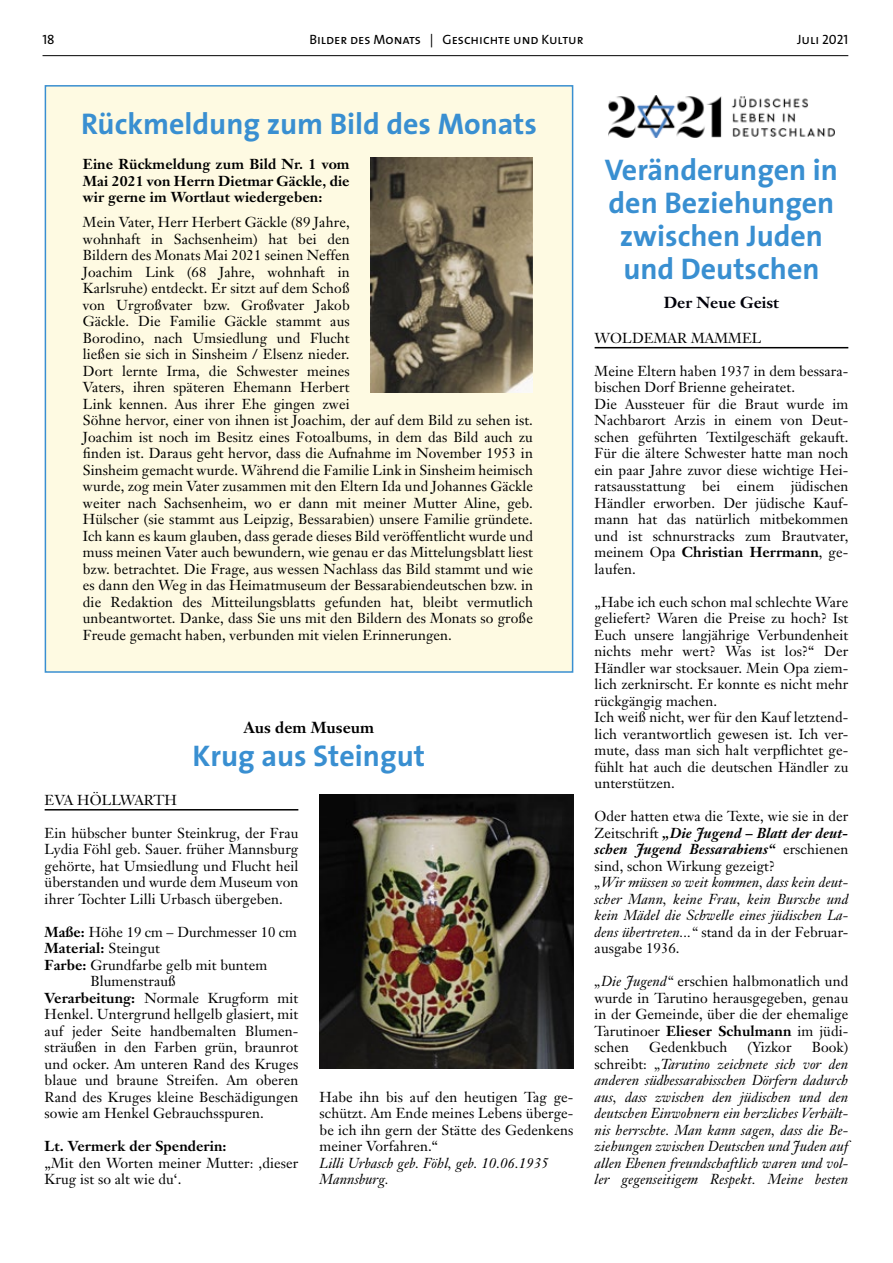
<style>
.page{position:relative;width:893px;height:1263px;background:#fff}
.page>*{position:absolute;margin:0;border:0;box-sizing:border-box;transform-origin:0 0}
.t1{font:700 30px/33px "The Sans";color:#398fd1;text-align:center}
.t2{font:700 15.75px "Janson Text";color:#000}
.t3{font:700 15.75px "Janson Text";color:#000009}
.t4{font:14.25px/16.5px "Janson Text";letter-spacing:.005em;color:#000}
.t5{font:italic 14.25px/16.5px "Janson Text";letter-spacing:.005em;color:#000;text-align:justify}
.t6{font:700 14.25px/16.5px "Janson Text";letter-spacing:.005em;color:#000;text-align:justify}
.t7{font:13.5px "The Sans Caps";color:#000}
.s1{font-weight:700}
.s2{font-weight:400}
.s3{font-weight:700;font-style:italic}
.s4{font-style:normal}
.s5{font-style:italic}
</style>
<div class="page">
<hr style="left:43px;top:55px;width:805px;height:1px;background:#000">
<div style="left:45px;top:86px;width:528px;height:586px;background:#fefae2"></div>
<div style="left:45px;top:85px;width:528px;height:588px;border:2px solid #398fd1"></div>
<img style="left:371px;top:158px;width:162px;height:234px">
<hr style="left:45px;top:809px;width:253px;height:1px;background:#000">
<img style="left:320px;top:795px;width:253px;height:274px">
<hr style="left:595px;top:347px;width:253px;height:1px;background:#000">
<img style="left:609px;top:95px;width:225px;height:42px">
<p class="t7" style="left:43px;top:28px;width:14px">18</p>
<p class="t7" style="left:309px;top:28px;width:276px">Bilder des Monats | Geschichte und Kultur</p>
<p class="t7" style="left:797px;top:28px;width:53px">Juli 2021</p>
<h1 class="t1" style="left:81px;top:106px;width:457px">Rückmeldung zum Bild des Monats</h1>
<p class="t6" style="left:83px;top:156px;width:268px">Eine Rückmeldung zum Bild Nr. 1 vom Mai 2021 von Herrn Dietmar Gäckle, die wir gerne im Wortlaut wiedergeben:</p>
<p class="t4" style="left:83px;top:214px;width:452px">Mein Vater, Herr Herbert Gäckle (89 Jahre,<br>wohnhaft in Sachsenheim) hat bei den<br>Bildern des Monats Mai 2021 seinen Neffen<br>Joachim Link (68 Jahre, wohnhaft in<br>Karlsruhe) entdeckt. Er sitzt auf dem Schoß<br>von Urgroßvater bzw. Großvater Jakob<br>Gäckle. Die Familie Gäckle stammt aus<br>Borodino, nach Umsiedlung und Flucht<br>ließen sie sich in Sinsheim / Elsenz nieder.<br>Dort lernte Irma, die Schwester meines<br>Vaters, ihren späteren Ehemann Herbert<br>Link kennen. Aus ihrer Ehe gingen zwei<br>Söhne hervor, einer von ihnen ist Joachim, der auf dem Bild zu sehen ist.<br>Joachim ist noch im Besitz eines Fotoalbums, in dem das Bild auch zu finden ist. Daraus geht hervor, dass die Aufnahme im November 1953 in Sinsheim gemacht wurde. Während die Familie Link in Sinsheim heimisch wurde, zog mein Vater zusammen mit den Eltern Ida und Johannes Gäckle weiter nach Sachsenheim, wo er dann mit meiner Mutter Aline, geb.<br>Hülscher (sie stammt aus Leipzig, Bessarabien) unsere Familie gründete.<br>Ich kann es kaum glauben, dass gerade dieses Bild veröffentlicht wurde und muss meinen Vater auch bewundern, wie genau er das Mittelungsblatt liest bzw. betrachtet. Die Frage, aus wessen Nachlass das Bild stammt und wie es dann den Weg in das Heimatmuseum der Bessarabiendeutschen bzw. in die Redaktion des Mitteilungsblatts gefunden hat, bleibt vermutlich unbeantwortet. Danke, dass Sie uns mit den Bildern des Monats so große Freude gemacht haben, verbunden mit vielen Erinnerungen.</p>
<p class="t2" style="left:244px;top:717px;width:132px">Aus dem Museum</p>
<h1 class="t1" style="left:192px;top:738px;width:234px">Krug aus Steingut</h1>
<p class="t4" style="left:45px;top:791px;width:134px">EVA HÖLLWARTH</p>
<p class="t4" style="left:45px;top:824px;width:255px;text-align:justify">Ein hübscher bunter Steinkrug, der Frau Lydia Föhl geb. Sauer. früher Mannsburg gehörte, hat Umsiedlung und Flucht heil überstanden und wurde dem Museum von ihrer Tochter Lilli Urbasch übergeben.</p>
<p class="t4" style="left:45px;top:923px;width:254px"><span class="s1">Maße:</span> Höhe 19 cm – Durchmesser 10 cm</p>
<p class="t6" style="left:45px;top:940px;width:117px">Material: <span class="s2">Steingut</span></p>
<p class="t4" style="left:45px;top:956px;width:224px"><span class="s1">Farbe:</span> Grundfarbe gelb mit buntem</p>
<p class="t4" style="left:91px;top:973px;width:87px">Blumenstrauß</p>
<p class="t4" style="left:45px;top:989px;width:255px"><span class="s1">Verarbeitung:</span> Normale Krugform mit</p>
<p class="t4" style="left:45px;top:1006px;width:255px">Henkel. Untergrund hellgelb glasiert, mit</p>
<p class="t4" style="left:45px;top:1022px;width:255px">auf jeder Seite handbemalten Blumen-</p>
<p class="t4" style="left:45px;top:1039px;width:255px">sträußen in den Farben grün, braunrot</p>
<p class="t4" style="left:45px;top:1055px;width:255px">und ocker. Am unteren Rand des Kruges</p>
<p class="t4" style="left:45px;top:1072px;width:255px">blaue und braune Streifen. Am oberen</p>
<p class="t4" style="left:45px;top:1088px;width:255px">Rand des Kruges kleine Beschädigungen</p>
<p class="t4" style="left:45px;top:1105px;width:221px">sowie am Henkel Gebrauchsspuren.</p>
<p class="t6" style="left:45px;top:1138px;width:183px">Lt. Vermerk der Spenderin:</p>
<p class="t4" style="left:45px;top:1154px;width:255px">„Mit den Worten meiner Mutter: ‚dieser<br>Krug ist so alt wie du‘.</p>
<p class="t4" style="left:320px;top:1088px;width:255px;text-align:justify">Habe ihn bis auf den heutigen Tag ge&shy;schützt. Am Ende meines Lebens überge&shy;be ich ihn gern der Stätte des Gedenkens meiner Vorfahren.“</p>
<p class="t5" style="left:320px;top:1155px;width:230px">Lilli Urbasch geb. Föhl, geb. 10.06.1935<br>Mannsburg.</p>
<h1 class="t1" style="left:605px;top:152px;width:235px">Veränderungen in den Beziehungen zwischen Juden und Deutschen</h1>
<p class="t3" style="left:664px;top:293px;width:117px">Der Neue Geist</p>
<p class="t4" style="left:595px;top:329px;width:168px">WOLDEMAR MAMMEL</p>
<p class="t4" style="left:595px;top:362px;width:255px">Meine Eltern haben 1937 in dem bessara&shy;bischen Dorf Brienne geheiratet.<br>Die Aussteuer für die Braut wurde im Nachbarort Arzis in einem von Deut&shy;schen geführten Textilgeschäft gekauft.<br>Für die ältere Schwester hatte man noch ein paar Jahre zuvor diese wichtige Hei&shy;ratsausstattung bei einem jüdischen Händler erworben. Der jüdische Kauf&shy;mann hat das natürlich mitbekommen und ist schnurstracks zum Brautvater, meinem Opa <span class="s1">Christian Herrmann</span>, ge&shy;laufen.</p>
<p class="t4" style="left:595px;top:593px;width:255px">„Habe ich euch schon mal schlechte Ware geliefert? Waren die Preise zu hoch? Ist Euch unsere langjährige Verbundenheit nichts mehr wert? Was ist los?“ Der Händler war stocksauer. Mein Opa ziem&shy;lich zerknirscht. Er konnte es nicht mehr rückgängig machen.<br>Ich weiß nicht, wer für den Kauf letztend&shy;lich verantwortlich gewesen ist. Ich ver&shy;mute, dass man sich halt verpflichtet ge&shy;fühlt hat auch die deutschen Händler zu unterstützen.</p>
<p class="t4" style="left:595px;top:808px;width:255px;text-align:justify">Oder hatten etwa die Texte, wie sie in der Zeitschrift <span class="s3">„Die Jugend – Blatt der deut&shy;schen Jugend Bessarabiens“</span> erschienen sind, schon Wirkung gezeigt?</p>
<p class="t5" style="left:595px;top:874px;width:255px">„Wir müssen so weit kommen, dass kein deut&shy;scher Mann, keine Frau, kein Bursche und kein Mädel die Schwelle eines jüdischen La&shy;dens übertreten...“ <span class="s4">stand da in der Februar&shy;ausgabe 1936.</span></p>
<p class="t4" style="left:595px;top:973px;width:255px;text-align:justify"><span class="s5">„Die Jugend“</span> erschien halbmonatlich und wurde in Tarutino herausgegeben, genau in der Gemeinde, über die der ehemalige Tarutinoer <span class="s1">Elieser Schulmann</span> im jüdi&shy;schen</p>
<p class="t5" style="left:595px;top:1039px;width:255px;text-indent:217px"><span class="s4">Book) schreibt:</span> „Tarutino zeichnete sich vor den anderen südbessarabisschen Dörfern dadurch aus, dass zwischen den jüdischen und den deutschen Einwohnern ein herzliches Verhält&shy;nis herrschte. Man kann sagen, dass die Be&shy;ziehungen zwischen Deutschen und Juden auf allen Ebenen freundschaftlich waren und vol&shy;ler gegenseitigem Respekt. Meine besten</p>
<p class="t4" style="left:649px;top:1039px;width:79px">Gedenkbuch</p>
<p class="t4" style="left:748px;top:1039px;width:45px">(Yizkor</p>
</div>
